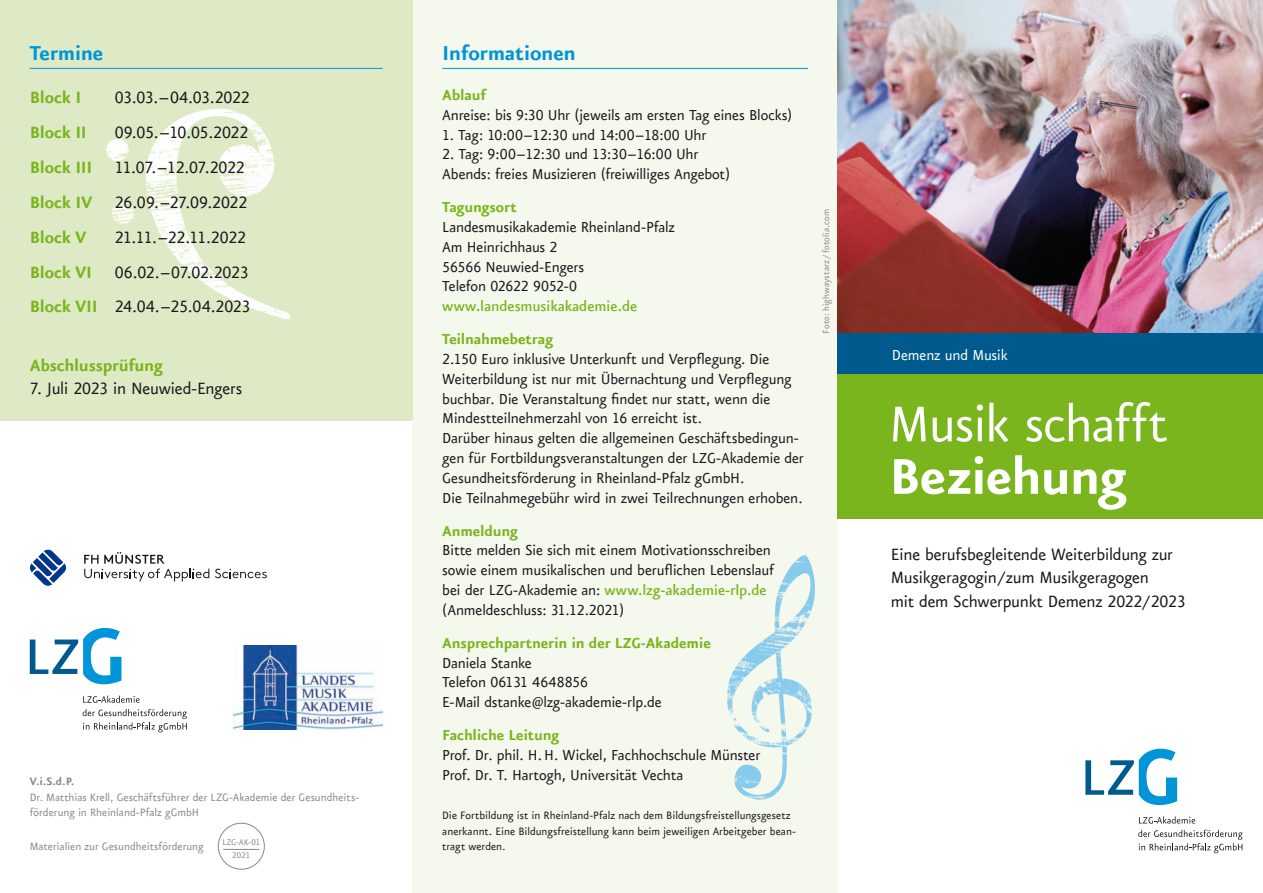
<style>
.page{position:relative;width:1263px;height:893px;background:#fff}
.page>*{position:absolute;margin:0;border:0;box-sizing:border-box;transform-origin:0 0}
.t1{font:60px "Eureka Sans Offc Pro";letter-spacing:-.025em;color:#fff}
.t2{font:700 60px "Eureka Sans Offc Pro";letter-spacing:-.025em;color:#fff}
.t3{font:700 24px "Eureka Sans Offc Pro";letter-spacing:-.015em;color:#0095d8}
.t4{font:19.5px/34.8px "Eureka Sans Offc Pro";letter-spacing:-.015em;color:#1a171c}
.t5{font:700 19.5px "Eureka Sans Offc Pro";letter-spacing:-.01em;color:#7ab51d}
.t6{font:17.25px/19.8px "Eureka Sans Offc Pro";letter-spacing:-.015em;color:#1a171c}
.t7{font:700 17.25px "Eureka Sans Offc Pro";letter-spacing:-.01em;color:#7ab51d}
.t8{font:500 17.25px "Eureka Sans Offc Pro";letter-spacing:-.005em;color:#7ab51d}
.t9{font:17.25px "Eureka Sans Offc Pro";letter-spacing:-.01em;color:#fff}
.t10{font:12.75px/15.5px "Eureka Sans Offc Pro";color:#1a171c}
.t11{font:12.75px/15.5px "Eureka Sans Offc Pro";color:#87888a}
.t12{font:700 12.75px "Eureka Sans Offc Pro";color:#87888a}
.t13{font:10.5px "Eureka Sans Offc Pro";letter-spacing:.005em;color:#87888a}
.t14{font:9.75px/13.5px "Eureka Sans Offc Pro";color:#87888a;text-align:center}
.s1{font-weight:700;color:#7ab51d}
.s2{font-weight:500;color:#7ab51d}
</style>
<div class="page">
<svg style="left:1139px;top:816px;width:56px;height:8px"></svg>
<svg style="left:1138px;top:830px;width:104px;height:23px"></svg>
<svg style="left:1085px;top:749px;width:92px;height:56px"></svg>
<div style="left:412px;top:0;width:426px;height:893px;background:#f4f8ed"></div>
<img style="left:727px;top:555px;width:88px;height:245px">
<div style="left:0;top:0;width:412px;height:421px;background:#ddeac5"></div>
<img style="left:106px;top:109px;width:185px;height:211px">
<svg style="left:83px;top:696px;width:57px;height:7px"></svg>
<svg style="left:83px;top:709px;width:104px;height:23px"></svg>
<svg style="left:30px;top:628px;width:91px;height:56px"></svg>
<img style="left:234px;top:645px;width:149px;height:84px">
<svg style="left:215px;top:569px;width:52px;height:9px"></svg>
<svg style="left:84px;top:552px;width:125px;height:29px"></svg>
<svg style="left:30px;top:549px;width:36px;height:37px"></svg>
<img style="left:838px;top:0;width:425px;height:334px">
<div style="left:838px;top:374px;width:425px;height:144px;background:#7ab51d"></div>
<div style="left:838px;top:334px;width:425px;height:40px;background:#005a8d"></div>
<div style="left:218px;top:823px;width:47px;height:47px;border:1px solid #87888a;border-radius:50%"></div>
<hr style="left:223px;top:849px;width:36px;height:1px;background:#87888a">
<hr style="left:442px;top:68px;width:366px;height:1px;background:#0095d8">
<hr style="left:30px;top:68px;width:353px;height:1px;background:#0095d8">
<h2 class="t3" style="left:30px;top:39px;width:75px">Termine</h2>
<p class="t5" style="left:30px;top:86px;width:53px">Block I</p>
<p class="t4" style="left:115px;top:80px;width:136px">03.03.–04.03.2022</p>
<p class="t5" style="left:30px;top:121px;width:59px">Block II</p>
<p class="t4" style="left:30px;top:115px;width:220px;text-indent:85px">09.05.–10.05.2022<br><span class="s1">Block III</span> 11.07.–12.07.2022<br><span class="s1">Block IV</span> 26.09.–27.09.2022<br><span class="s1">Block V</span></p>
<p class="t4" style="left:30px;top:219px;width:222px;text-indent:85px">21.11.–22.11.2022<br><span class="s1">Block VI</span> 06.02.–07.02.2023<br><span class="s1">Block VII</span> 24.04.–25.04.2023</p>
<p class="t5" style="left:30px;top:353px;width:135px">Abschlussprüfung</p>
<p class="t4" style="left:30px;top:370px;width:214px">7. Juli 2023 in Neuwied-Engers</p>
<p class="t12" style="left:30px;top:774px;width:46px">V.i.S.d.P.</p>
<p class="t11" style="left:30px;top:789px;width:330px">Dr. Matthias Krell, Geschäftsführer der LZG-Akademie der Gesundheits&shy;förderung in Rheinland-Pfalz gGmbH</p>
<p class="t14" style="left:222px;top:835px;width:39px">LZG-AK-01<br>2021</p>
<p class="t11" style="left:30px;top:839px;width:175px">Materialien zur Gesundheitsförderung</p>
<h2 class="t3" style="left:442px;top:39px;width:135px">Informationen</h2>
<p class="t7" style="left:442px;top:84px;width:45px">Ablauf</p>
<p class="t6" style="left:442px;top:105px;width:352px">Anreise: bis 9:30 Uhr (jeweils am ersten Tag eines Blocks)</p>
<p class="t6" style="left:442px;top:124px;width:266px">1. Tag: 10:00–12:30 und 14:00–18:00 Uhr</p>
<p class="t6" style="left:442px;top:144px;width:290px">2. Tag: 9:00–12:30 und 13:30–16:00 Uhr<br>Abends: freies Musizieren (freiwilliges Angebot)</p>
<p class="t7" style="left:442px;top:196px;width:76px">Tagungsort</p>
<p class="t6" style="left:442px;top:217px;width:234px">Landesmusikakademie Rheinland-Pfalz<br>Am Heinrichhaus 2<br>56566 Neuwied-Engers<br>Telefon 02622 9052-0</p>
<p class="t8" style="left:442px;top:296px;width:196px">www.landesmusikakademie.de</p>
<p class="t7" style="left:442px;top:328px;width:113px">Teilnahmebetrag</p>
<p class="t6" style="left:442px;top:349px;width:363px">2.150 Euro inklusive Unterkunft und Verpflegung. Die Weiterbildung ist nur mit Übernachtung und Verpflegung buchbar. Die Veranstaltung findet nur statt, wenn die Mindestteilnehmerzahl von 16 erreicht ist.<br>Darüber hinaus gelten die allgemeinen Geschäftsbedingun&shy;gen für Fortbildungsveranstaltungen der LZG-Akademie der Gesundheitsförderung in Rheinland-Pfalz gGmbH.<br>Die Teilnahmegebühr wird in zwei Teilrechnungen erhoben.</p>
<p class="t7" style="left:442px;top:520px;width:77px">Anmeldung</p>
<p class="t6" style="left:442px;top:540px;width:333px">Bitte melden Sie sich mit einem Motivationsschreiben sowie einem musikalischen und beruflichen Lebenslauf bei der LZG-Akademie an: <span class="s2">www.lzg-akademie-rlp.de </span>(Anmeldeschluss: 31.12.2021)</p>
<p class="t7" style="left:442px;top:632px;width:270px">Ansprechpartnerin in der LZG-Akademie</p>
<p class="t6" style="left:442px;top:652px;width:221px">Daniela Stanke<br>Telefon 06131 4648856<br>E-Mail dstanke@lzg-akademie-rlp.de</p>
<p class="t7" style="left:442px;top:724px;width:119px">Fachliche Leitung</p>
<p class="t6" style="left:442px;top:745px;width:320px">Prof. Dr. phil. H.H. Wickel, Fachhochschule Münster<br>Prof. Dr. T. Hartogh, Universität Vechta</p>
<p class="t10" style="left:442px;top:808px;width:355px">Die Fortbildung ist in Rheinland-Pfalz nach dem Bildungsfreistellungsgesetz anerkannt. Eine Bildungsfreistellung kann beim jeweiligen Arbeitgeber bean&shy;tragt werden.</p>
<p class="t13" style="left:820px;top:334px;width:126px;rotate:-90deg">Foto: highwaystarz / fotolia.com</p>
<p class="t9" style="left:892px;top:345px;width:117px">Demenz und Musik</p>
<h1 class="t1" style="left:889px;top:389px;width:281px">Musik schafft</h1>
<h1 class="t2" style="left:889px;top:440px;width:240px">Beziehung</h1>
<p class="t4" style="left:891px;top:543px;width:296px;line-height:23.2px">Eine berufsbegleitende Weiterbildung zur<br>Musikgeragogin/zum Musikgeragogen<br>mit dem Schwerpunkt Demenz 2022/2023</p>
</div>
